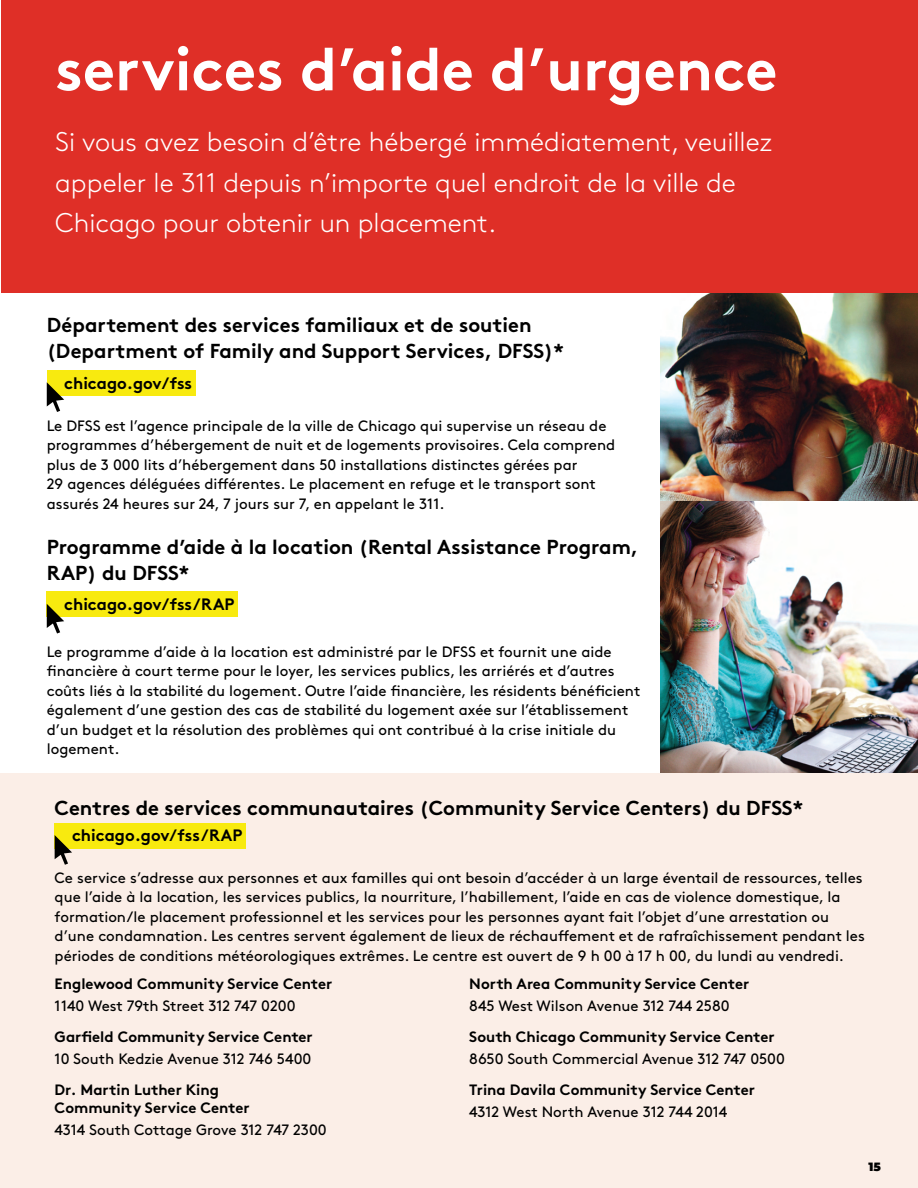
<style>
.page{position:relative;width:918px;height:1188px;background:#fff}
.page>*{position:absolute;margin:0;border:0;box-sizing:border-box;transform-origin:0 0}
.t1{font:700 60px "Brown";color:#fff}
.t2{font:300 27px/40.5px "Brown";color:#fff}
.t3{font:700 20.25px/25.5px "Brown";color:#000}
.t4{font:700 16.5px "Brown";color:#000}
.t5{font:15px/19.5px "Brown";color:#000}
.t6{font:700 15px/18px "Brown";color:#000}
.t7{font:900 12px "Montserrat";color:#000}
</style>
<div class="page">
<img style="left:660px;top:500px;width:257px;height:273px">
<img style="left:660px;top:293px;width:257px;height:207px">
<div style="left:0;top:773px;width:918px;height:415px;background:#fbeee7"></div>
<div style="left:2px;top:0;width:916px;height:293px;background:#df2f27"></div>
<div style="left:47px;top:370px;width:149px;height:26px;background:#f8ea0f"></div>
<svg style="left:47px;top:382px;width:17px;height:30px"></svg>
<div style="left:47px;top:591px;width:191px;height:26px;background:#f8ea0f"></div>
<svg style="left:47px;top:604px;width:17px;height:30px"></svg>
<div style="left:55px;top:823px;width:191px;height:26px;background:#f8ea0f"></div>
<svg style="left:55px;top:835px;width:17px;height:30px"></svg>
<p class="t1" style="left:55px;top:21px;width:724px">services d’aide d’urgence</p>
<p class="t2" style="left:55px;top:120px;width:718px">Si vous avez besoin d’être hébergé immédiatement, veuillez appeler le 311 depuis n’importe quel endroit de la ville de<br>Chicago pour obtenir un placement.</p>
<p class="t3" style="left:47px;top:311px;width:519px">Département des services familiaux et de soutien (Department of Family and Support Services, DFSS)*</p>
<p class="t4" style="left:64px;top:369px;width:130px">chicago.gov/fss</p>
<p class="t5" style="left:47px;top:415px;width:570px">Le DFSS est l’agence principale de la ville de Chicago qui supervise un réseau de programmes d’hébergement de nuit et de logements provisoires. Cela comprend plus de 3 000 lits d’hébergement dans 50 installations distinctes gérées par<br>29 agences déléguées différentes. Le placement en refuge et le transport sont assurés 24 heures sur 24, 7 jours sur 7, en appelant le 311.</p>
<p class="t3" style="left:47px;top:532px;width:593px">Programme d’aide à la location (Rental Assistance Program,<br>RAP) du DFSS*</p>
<p class="t4" style="left:64px;top:591px;width:172px">chicago.gov/fss/RAP</p>
<p class="t5" style="left:47px;top:640px;width:595px">Le programme d’aide à la location est administré par le DFSS et fournit une aide financière à court terme pour le loyer, les services publics, les arriérés et d’autres coûts liés à la stabilité du logement. Outre l’aide financière, les résidents bénéficient également d’une gestion des cas de stabilité du logement axée sur l’établissement d’un budget et la résolution des problèmes qui ont contribué à la crise initiale du logement.</p>
<p class="t3" style="left:55px;top:793px;width:750px">Centres de services communautaires (Community Service Centers) du DFSS*</p>
<p class="t4" style="left:72px;top:822px;width:172px">chicago.gov/fss/RAP</p>
<p class="t5" style="left:55px;top:866px;width:812px">Ce service s’adresse aux personnes et aux familles qui ont besoin d’accéder à un large éventail de ressources, telles que l’aide à la location, les services publics, la nourriture, l’habillement, l’aide en cas de violence domestique, la formation/le placement professionnel et les services pour les personnes ayant fait l’objet d’une arrestation ou d’une condamnation. Les centres servent également de lieux de réchauffement et de rafraîchissement pendant les périodes de conditions météorologiques extrêmes. Le centre est ouvert de 9 h 00 à 17 h 00, du lundi au vendredi.</p>
<p class="t6" style="left:55px;top:973px;width:279px">Englewood Community Service Center</p>
<p class="t5" style="left:55px;top:995px;width:242px">1140 West 79th Street 312 747 0200</p>
<p class="t6" style="left:55px;top:1026px;width:260px">Garfield Community Service Center</p>
<p class="t5" style="left:55px;top:1048px;width:258px">10 South Kedzie Avenue 312 746 5400</p>
<p class="t6" style="left:55px;top:1079px;width:196px">Dr. Martin Luther King<br>Community Service Center</p>
<p class="t5" style="left:55px;top:1119px;width:274px">4314 South Cottage Grove 312 747 2300</p>
<p class="t6" style="left:469px;top:973px;width:282px">North Area Community Service Center</p>
<p class="t5" style="left:469px;top:995px;width:262px">845 West Wilson Avenue 312 744 2580</p>
<p class="t6" style="left:469px;top:1026px;width:307px">South Chicago Community Service Center</p>
<p class="t5" style="left:469px;top:1048px;width:317px">8650 South Commercial Avenue 312 747 0500</p>
<p class="t6" style="left:469px;top:1079px;width:287px">Trina Davila Community Service Center</p>
<p class="t5" style="left:469px;top:1101px;width:260px">4312 West North Avenue 312 744 2014</p>
<p class="t7" style="left:868px;top:1158px;width:14px">15</p>
</div>
